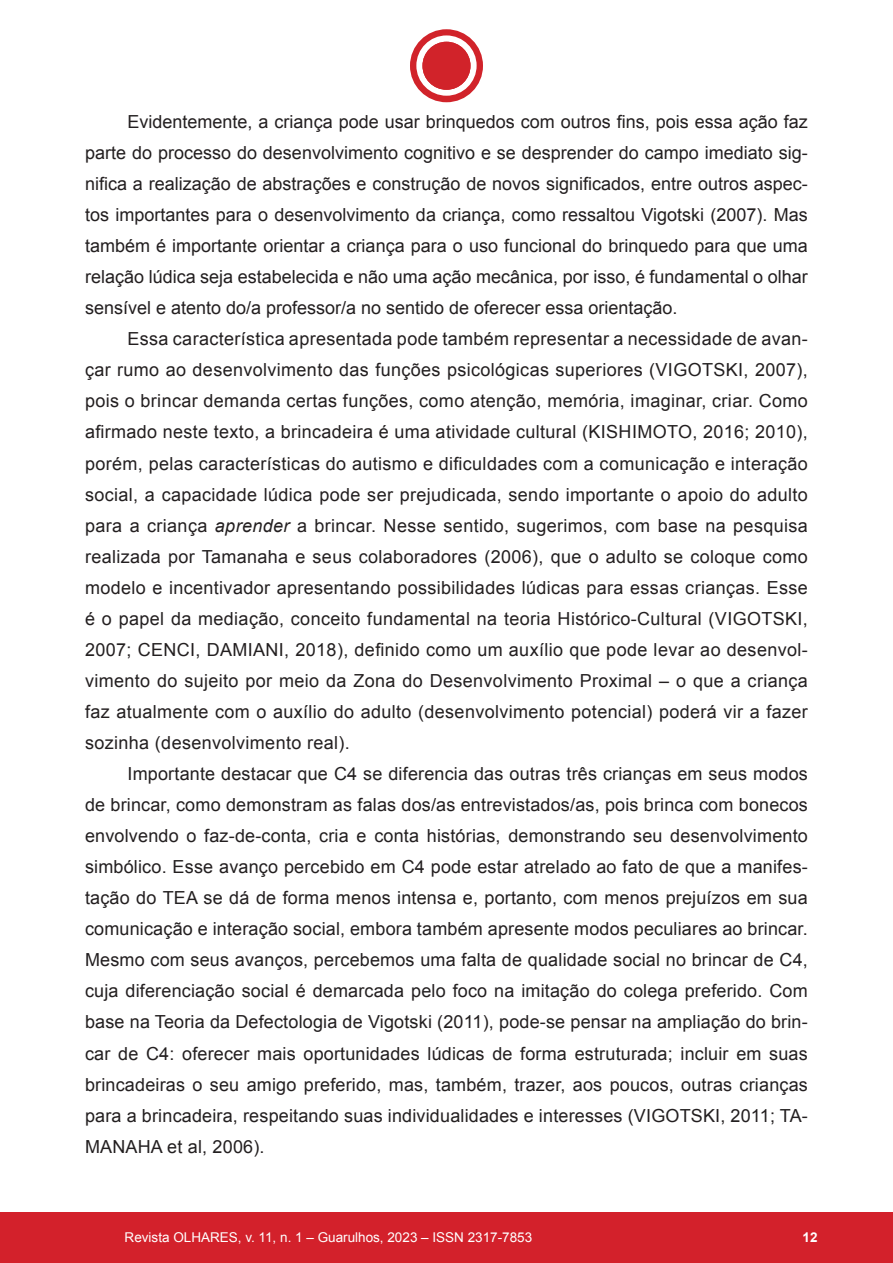
<style>
.page{position:relative;width:893px;height:1263px;background:#fff}
.page>*{position:absolute;margin:0;border:0;box-sizing:border-box;transform-origin:0 0}
._02_Texto{font:18px/31px "Arial";letter-spacing:.01em;color:#231f20;text-align:justify}
.t1{font:13.5px "Arial";color:#fff}
.t2{font:700 13.5px "Arial";color:#fff}
.s1{font-style:italic}
</style>
<div class="page">
<div style="left:0;top:1212px;width:893px;height:51px;background:#d3212b"></div>
<div style="left:410px;top:29px;width:73px;height:73px;background:#d1232a;border-radius:50%"></div>
<svg style="left:416px;top:35px;width:61px;height:61px"></svg>
<div style="left:422px;top:42px;width:48px;height:48px;background:#d1232a;border-radius:50%"></div>
<p class="_02_Texto" style="left:85px;top:106px;width:724px;text-indent:43px">Evidentemente, a criança pode usar brinquedos com outros fins, pois essa ação faz parte do processo do desenvolvimento cognitivo e se desprender do campo imediato sig&shy;nifica a realização de abstrações e construção de novos significados, entre outros aspec&shy;tos importantes para o desenvolvimento da criança, como ressaltou Vigotski (2007). Mas também é importante orientar a criança para o uso funcional do brinquedo para que uma relação lúdica seja estabelecida e não uma ação mecânica, por isso, é fundamental o olhar sensível e atento do/a professor/a no sentido de oferecer essa orientação.</p>
<p class="_02_Texto" style="left:85px;top:324px;width:724px;text-indent:43px">Essa característica apresentada pode também representar a necessidade de avan&shy;çar rumo ao desenvolvimento das funções psicológicas superiores (VIGOTSKI, 2007), pois o brincar demanda certas funções, como atenção, memória, imaginar, criar. Como afirmado neste texto, a brincadeira é uma atividade cultural (KISHIMOTO, 2016; 2010), porém, pelas características do autismo e dificuldades com a comunicação e interação social, a capacidade lúdica pode ser prejudicada, sendo importante o apoio do adulto para a criança <span class="s1">aprender</span> a brincar. Nesse sentido, sugerimos, com base na pesquisa realizada por Tamanaha e seus colaboradores (2006), que o adulto se coloque como modelo e incentivador apresentando possibilidades lúdicas para essas crianças. Esse é o papel da mediação, conceito fundamental na teoria Histórico-Cultural (VIGOTSKI, 2007; CENCI, DAMIANI, 2018), definido como um auxílio que pode levar ao desenvol&shy;vimento do sujeito por meio da Zona do Desenvolvimento Proximal – o que a criança faz atualmente com o auxílio do adulto (desenvolvimento potencial) poderá vir a fazer sozinha (desenvolvimento real).</p>
<p class="_02_Texto" style="left:85px;top:758px;width:724px;text-indent:43px">Importante destacar que C4 se diferencia das outras três crianças em seus modos de brincar, como demonstram as falas dos/as entrevistados/as, pois brinca com bonecos envolvendo o faz-de-conta, cria e conta histórias, demonstrando seu desenvolvimento simbólico. Esse avanço percebido em C4 pode estar atrelado ao fato de que a manifes&shy;tação do TEA se dá de forma menos intensa e, portanto, com menos prejuízos em sua comunicação e interação social, embora também apresente modos peculiares ao brincar.<br>Mesmo com seus avanços, percebemos uma falta de qualidade social no brincar de C4, cuja diferenciação social é demarcada pelo foco na imitação do colega preferido. Com base na Teoria da Defectologia de Vigotski (2011), pode-se pensar na ampliação do brin&shy;car de C4: oferecer mais oportunidades lúdicas de forma estruturada; incluir em suas brincadeiras o seu amigo preferido, mas, também, trazer, aos poucos, outras crianças para a brincadeira, respeitando suas individualidades e interesses (VIGOTSKI, 2011; TA-MANAHA et al, 2006).</p>
<p class="t1" style="left:125px;top:1229px;width:409px">Revista OLHARES, v. 11, n. 1 – Guarulhos, 2023 – ISSN 2317-7853</p>
<p class="t2" style="left:802px;top:1228px;width:17px">12</p>
</div>
